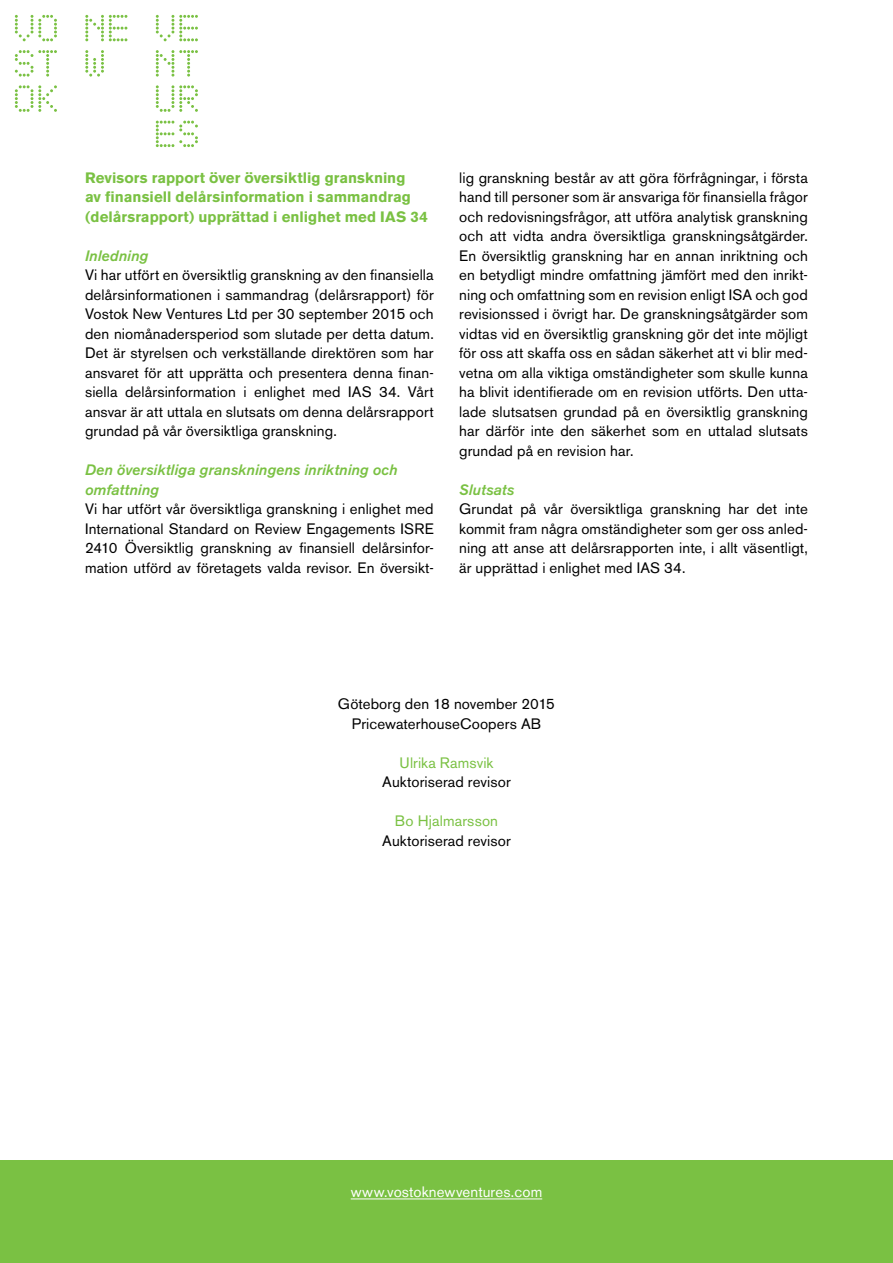
<style>
.page{position:relative;width:893px;height:1263px;background:#fff}
.page>*{position:absolute;margin:0;border:0;box-sizing:border-box;transform-origin:0 0}
.t1{font:15px/19.5px "Akzidenz Grotesk BE";letter-spacing:.01em;color:#000;text-align:justify}
.t2{font:700 15px/19.5px "Akzidenz Grotesk BE";letter-spacing:.005em;color:#7ac143}
.t3{font:italic 500 15px/19.5px "Akzidenz Grotesk BE";letter-spacing:.005em;color:#7ac143}
.t4{font:15px "Akzidenz Grotesk BE";letter-spacing:.01em;color:#7ac143}
.t5{font:15px "Akzidenz Grotesk BE";letter-spacing:.01em;color:#fff}
</style>
<div class="page">
<svg style="left:15px;top:50px;width:42px;height:27px"></svg>
<svg style="left:15px;top:15px;width:42px;height:26px"></svg>
<svg style="left:15px;top:85px;width:42px;height:27px"></svg>
<svg style="left:156px;top:85px;width:42px;height:27px"></svg>
<svg style="left:156px;top:121px;width:42px;height:26px"></svg>
<svg style="left:156px;top:50px;width:42px;height:27px"></svg>
<svg style="left:156px;top:15px;width:42px;height:26px"></svg>
<svg style="left:85px;top:50px;width:19px;height:27px"></svg>
<svg style="left:85px;top:15px;width:42px;height:26px"></svg>
<div style="left:0;top:1161px;width:893px;height:102px;background:#7ac143"></div>
<hr style="left:351px;top:1198px;width:191px;height:1px;background:#fff">
<p class="t2" style="left:85px;top:168px;width:344px">Revisors rapport över översiktlig granskning<br>av finansiell delårsinformation i sammandrag (delårsrapport) upprättad i enlighet med IAS 34</p>
<p class="t3" style="left:85px;top:246px;width:65px">Inledning</p>
<p class="t1" style="left:85px;top:265px;width:350px">Vi har utfört en översiktlig granskning av den finansiella delårsinformationen i sammandrag (delårsrapport) för Vostok New Ventures Ltd per 30 september 2015 och den niomånadersperiod som slutade per detta datum.<br>Det är styrelsen och verkställande direktören som har ansvaret för att upprätta och presentera denna finan&shy;siella delårsinformation i enlighet med IAS 34. Vårt ansvar är att uttala en slutsats om denna delårsrapport grundad på vår översiktliga granskning.</p>
<p class="t3" style="left:85px;top:460px;width:314px">Den översiktliga granskningens inriktning och omfattning</p>
<p class="t1" style="left:85px;top:499px;width:350px">Vi har utfört vår översiktliga granskning i enlighet med International Standard on Review Engagements ISRE 2410 Översiktlig granskning av finansiell delårsinfor&shy;mation utförd av företagets valda revisor. En översikt-</p>
<p class="t1" style="left:459px;top:168px;width:350px">lig granskning består av att göra förfrågningar, i första hand till personer som är ansvariga för finansiella frågor och redovisningsfrågor, att utföra analytisk granskning och att vidta andra översiktliga granskningsåtgärder.<br>En översiktlig granskning har en annan inriktning och en betydligt mindre omfattning jämfört med den inrikt&shy;ning och omfattning som en revision enligt ISA och god revisionssed i övrigt har. De granskningsåtgärder som vidtas vid en översiktlig granskning gör det inte möjligt för oss att skaffa oss en sådan säkerhet att vi blir med&shy;vetna om alla viktiga omständigheter som skulle kunna ha blivit identifierade om en revision utförts. Den utta&shy;lade slutsatsen grundad på en översiktlig granskning har därför inte den säkerhet som en uttalad slutsats grundad på en revision har.</p>
<p class="t3" style="left:459px;top:480px;width:57px">Slutsats</p>
<p class="t1" style="left:459px;top:499px;width:350px">Grundat på vår översiktliga granskning har det inte kommit fram några omständigheter som ger oss anled&shy;ning att anse att delårsrapporten inte, i allt väsentligt, är upprättad i enlighet med IAS 34.</p>
<p class="t1" style="left:338px;top:694px;width:218px;text-align:center">Göteborg den 18 november 2015<br>PricewaterhouseCoopers AB</p>
<p class="t4" style="left:399px;top:753px;width:95px">Ulrika Ramsvik</p>
<p class="t1" style="left:382px;top:772px;width:130px">Auktoriserad revisor</p>
<p class="t4" style="left:395px;top:812px;width:105px">Bo Hjalmarsson</p>
<p class="t1" style="left:382px;top:831px;width:130px">Auktoriserad revisor</p>
<p class="t5" style="left:351px;top:1182px;width:193px">www.vostoknewventures.com</p>
</div>
